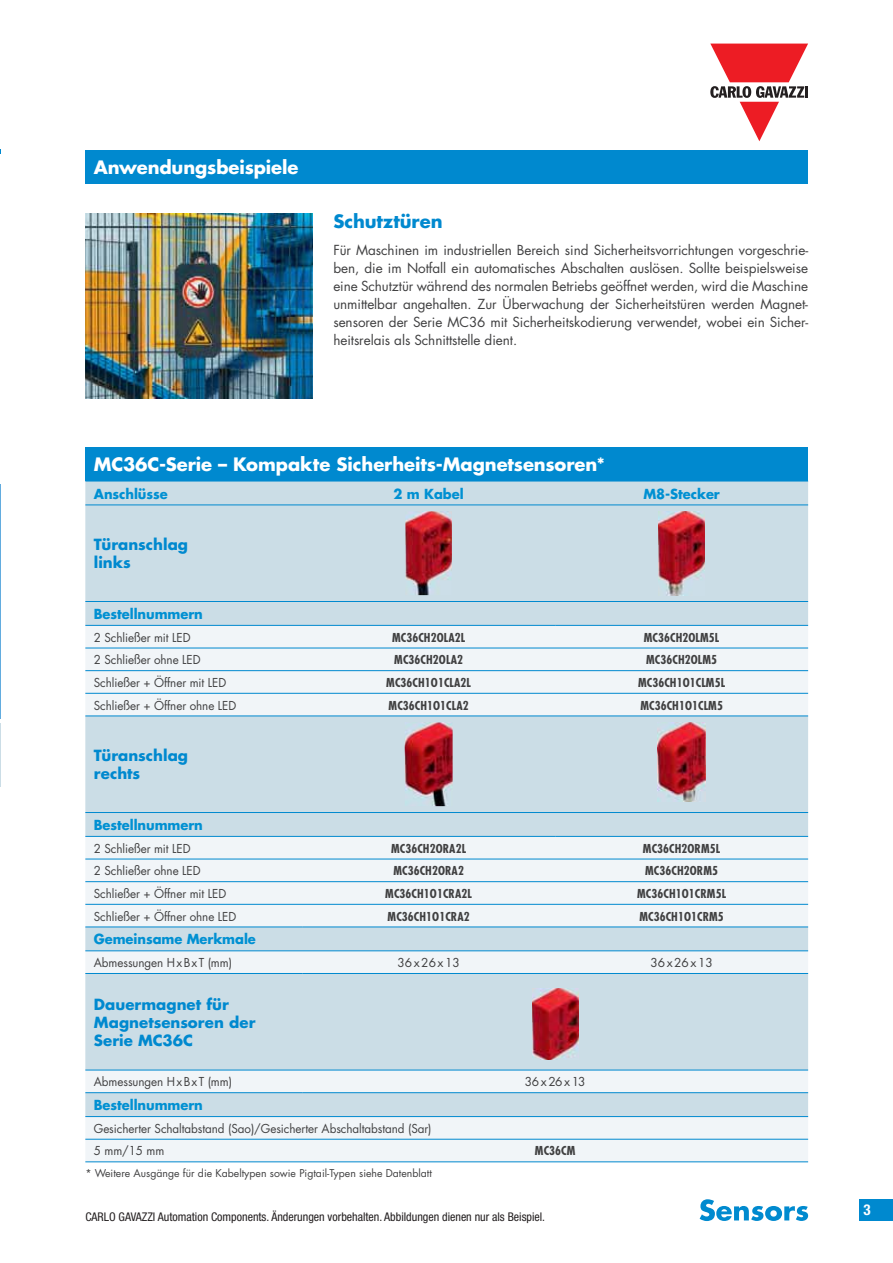
<style>
.page{position:relative;width:893px;height:1263px;background:#fff}
.page>*{position:absolute;margin:0;border:0;box-sizing:border-box;transform-origin:0 0}
.t1{font:700 18px "Futura Std";letter-spacing:-.005em;color:#fff}
.t2{font:700 18px "Futura Std";color:#0089cf}
.t3{font:700 15px/18px "Futura Std";color:#0089cf}
.t4{font:700 condensed 15px "Helvetica Neue LT Std";color:#fff}
.t5{font:13.5px/18px "Futura Std";letter-spacing:-.005em;color:#404041;text-align:justify}
.t6{font:700 13.5px "Futura Std";letter-spacing:-.005em;color:#0090d2}
.t7{font:12px/22.6px "Futura Std";letter-spacing:-.005em;color:#404041}
.t8{font:700 condensed 12px "Futura Std";letter-spacing:.01em;color:#404041}
.t9{font:condensed 12px "Helvetica Neue LT Std";color:#231f20}
.t10{font:10.5px "Futura Std";color:#404041}
</style>
<div class="page">
<hr style="left:0;top:479px;width:1px;height:240px;background:#62acdf">
<hr style="left:0;top:723px;width:1px;height:64px;background:#cbdde6">
<img style="left:85px;top:214px;width:227px;height:185px">
<svg style="left:710px;top:44px;width:98px;height:97px"></svg>
<div style="left:859px;top:1199px;width:33px;height:22px;background:#0089cf"></div>
<svg style="left:699px;top:1199px;width:109px;height:22px"></svg>
<div style="left:85px;top:150px;width:723px;height:34px;background:#0089cf"></div>
<div style="left:85px;top:447px;width:723px;height:34px;background:#0089cf"></div>
<div style="left:85px;top:482px;width:723px;height:143px;background:#cbdde6"></div>
<svg style="left:85px;top:626px;width:723px;height:536px"></svg>
<hr style="left:85px;top:481px;width:723px;height:1px;background:#0089cf">
<hr style="left:555px;top:625px;width:253px;height:1px;background:#0089cf">
<hr style="left:555px;top:836px;width:253px;height:1px;background:#0089cf">
<hr style="left:85px;top:505px;width:723px;height:1px;background:#0089cf">
<hr style="left:85px;top:716px;width:723px;height:1px;background:#0089cf">
<hr style="left:85px;top:927px;width:217px;height:1px;background:#0089cf">
<hr style="left:85px;top:973px;width:217px;height:1px;background:#0089cf">
<hr style="left:85px;top:601px;width:723px;height:1px;background:#0089cf">
<hr style="left:85px;top:648px;width:723px;height:1px;background:#0089cf">
<hr style="left:85px;top:670px;width:723px;height:1px;background:#0089cf">
<hr style="left:85px;top:693px;width:723px;height:1px;background:#0089cf">
<hr style="left:85px;top:812px;width:723px;height:1px;background:#0089cf">
<hr style="left:85px;top:859px;width:723px;height:1px;background:#0089cf">
<hr style="left:85px;top:881px;width:723px;height:1px;background:#0089cf">
<hr style="left:85px;top:904px;width:723px;height:1px;background:#0089cf">
<hr style="left:302px;top:927px;width:506px;height:1px;background:#0089cf">
<hr style="left:85px;top:1092px;width:217px;height:1px;background:#0089cf">
<hr style="left:302px;top:973px;width:506px;height:1px;background:#0089cf">
<hr style="left:302px;top:1092px;width:506px;height:1px;background:#0089cf">
<hr style="left:85px;top:625px;width:470px;height:1px;background:#0089cf">
<hr style="left:85px;top:836px;width:470px;height:1px;background:#0089cf">
<hr style="left:85px;top:951px;width:723px;height:1px;background:#0089cf">
<hr style="left:85px;top:1070px;width:723px;height:1px;background:#0089cf">
<hr style="left:85px;top:1116px;width:723px;height:1px;background:#0089cf">
<hr style="left:85px;top:1139px;width:723px;height:1px;background:#0089cf">
<hr style="left:85px;top:1162px;width:723px;height:1px;background:#0089cf">
<img style="left:405px;top:511px;width:47px;height:84px">
<img style="left:658px;top:511px;width:47px;height:84px">
<img style="left:405px;top:722px;width:47px;height:84px">
<img style="left:657px;top:722px;width:48px;height:79px">
<img style="left:532px;top:988px;width:46px;height:72px">
<h1 class="t1" style="left:94px;top:159px;width:206px">Anwendungsbeispiele</h1>
<h1 class="t2" style="left:333px;top:213px;width:111px">Schutztüren</h1>
<p class="t5" style="left:333px;top:242px;width:476px">Für Maschinen im industriellen Bereich sind Sicherheitsvorrichtungen vorgeschrie&shy;ben, die im Notfall ein automatisches Abschalten auslösen. Sollte beispielsweise eine Schutztür während des normalen Betriebs geöffnet werden, wird die Maschine unmittelbar angehalten. Zur Überwachung der Sicherheitstüren werden Magnet&shy;sensoren der Serie MC36 mit Sicherheitskodierung verwendet, wobei ein Sicher&shy;heitsrelais als Schnittstelle dient.</p>
<h1 class="t1" style="left:94px;top:456px;width:512px">MC36C-Serie – Kompakte Sicherheits-Magnetsensoren*</h1>
<p class="t6" style="left:94px;top:487px;width:75px">Anschlüsse</p>
<p class="t6" style="left:393px;top:487px;width:72px">2 m Kabel</p>
<p class="t6" style="left:643px;top:487px;width:78px">M8-Stecker</p>
<p class="t3" style="left:94px;top:537px;width:96px">Türanschlag links</p>
<p class="t6" style="left:94px;top:608px;width:111px">Bestellnummern</p>
<p class="t7" style="left:94px;top:627px;width:98px">2 Schließer mit LED</p>
<p class="t8" style="left:392px;top:630px;width:75px">MC36CH2OLA2L</p>
<p class="t8" style="left:643px;top:630px;width:77px">MC36CH2OLM5L</p>
<p class="t7" style="left:94px;top:649px;width:108px">2 Schließer ohne LED</p>
<p class="t8" style="left:394px;top:653px;width:70px">MC36CH2OLA2</p>
<p class="t8" style="left:646px;top:653px;width:72px">MC36CH2OLM5</p>
<p class="t7" style="left:94px;top:672px;width:134px">Schließer + Öffner mit LED</p>
<p class="t8" style="left:386px;top:676px;width:86px">MC36CH1O1CLA2L</p>
<p class="t8" style="left:638px;top:676px;width:89px">MC36CH1O1CLM5L</p>
<p class="t7" style="left:94px;top:695px;width:144px">Schließer + Öffner ohne LED</p>
<p class="t8" style="left:388px;top:698px;width:82px">MC36CH1O1CLA2</p>
<p class="t8" style="left:640px;top:698px;width:84px">MC36CH1O1CLM5</p>
<p class="t3" style="left:94px;top:748px;width:96px">Türanschlag rechts</p>
<p class="t6" style="left:94px;top:819px;width:111px">Bestellnummern</p>
<p class="t7" style="left:94px;top:838px;width:98px">2 Schließer mit LED</p>
<p class="t8" style="left:391px;top:842px;width:77px">MC36CH2ORA2L</p>
<p class="t8" style="left:643px;top:842px;width:79px">MC36CH2ORM5L</p>
<p class="t7" style="left:94px;top:860px;width:108px">2 Schließer ohne LED</p>
<p class="t8" style="left:393px;top:864px;width:72px">MC36CH2ORA2</p>
<p class="t8" style="left:645px;top:864px;width:74px">MC36CH2ORM5</p>
<p class="t7" style="left:94px;top:883px;width:134px">Schließer + Öffner mit LED</p>
<p class="t8" style="left:385px;top:887px;width:88px">MC36CH1O1CRA2L</p>
<p class="t8" style="left:637px;top:887px;width:90px">MC36CH1O1CRM5L</p>
<p class="t7" style="left:94px;top:906px;width:144px">Schließer + Öffner ohne LED</p>
<p class="t8" style="left:387px;top:909px;width:84px">MC36CH1O1CRA2</p>
<p class="t8" style="left:639px;top:909px;width:86px">MC36CH1O1CRM5</p>
<p class="t6" style="left:94px;top:933px;width:163px">Gemeinsame Merkmale</p>
<p class="t7" style="left:94px;top:952px;width:140px">Abmessungen H x B x T (mm)</p>
<p class="t7" style="left:397px;top:952px;width:64px">36 x 26 x 13</p>
<p class="t7" style="left:650px;top:952px;width:64px">36 x 26 x 13</p>
<p class="t3" style="left:94px;top:997px;width:163px">Dauermagnet für<br>Magnetsensoren der<br>Serie MC36C</p>
<p class="t7" style="left:94px;top:1071px;width:140px">Abmessungen H x B x T (mm)</p>
<p class="t7" style="left:525px;top:1071px;width:62px">36 x 26 x 13</p>
<p class="t6" style="left:94px;top:1099px;width:111px">Bestellnummern</p>
<p class="t7" style="left:94px;top:1118px;width:339px">Gesicherter Schaltabstand (Sao)/Gesicherter Abschaltabstand (Sar)<br>5 mm/15 mm</p>
<p class="t8" style="left:535px;top:1144px;width:42px">MC36CM</p>
<p class="t10" style="left:85px;top:1168px;width:348px">* Weitere Ausgänge für die Kabeltypen sowie Pigtail-Typen siehe Datenblatt</p>
<p class="t9" style="left:85px;top:1212px;width:461px">CARLO GAVAZZI Automation Components. Änderungen vorbehalten. Abbildungen dienen nur als Beispiel.</p>
<p class="t4" style="left:863px;top:1201px;width:9px">3</p>
</div>
